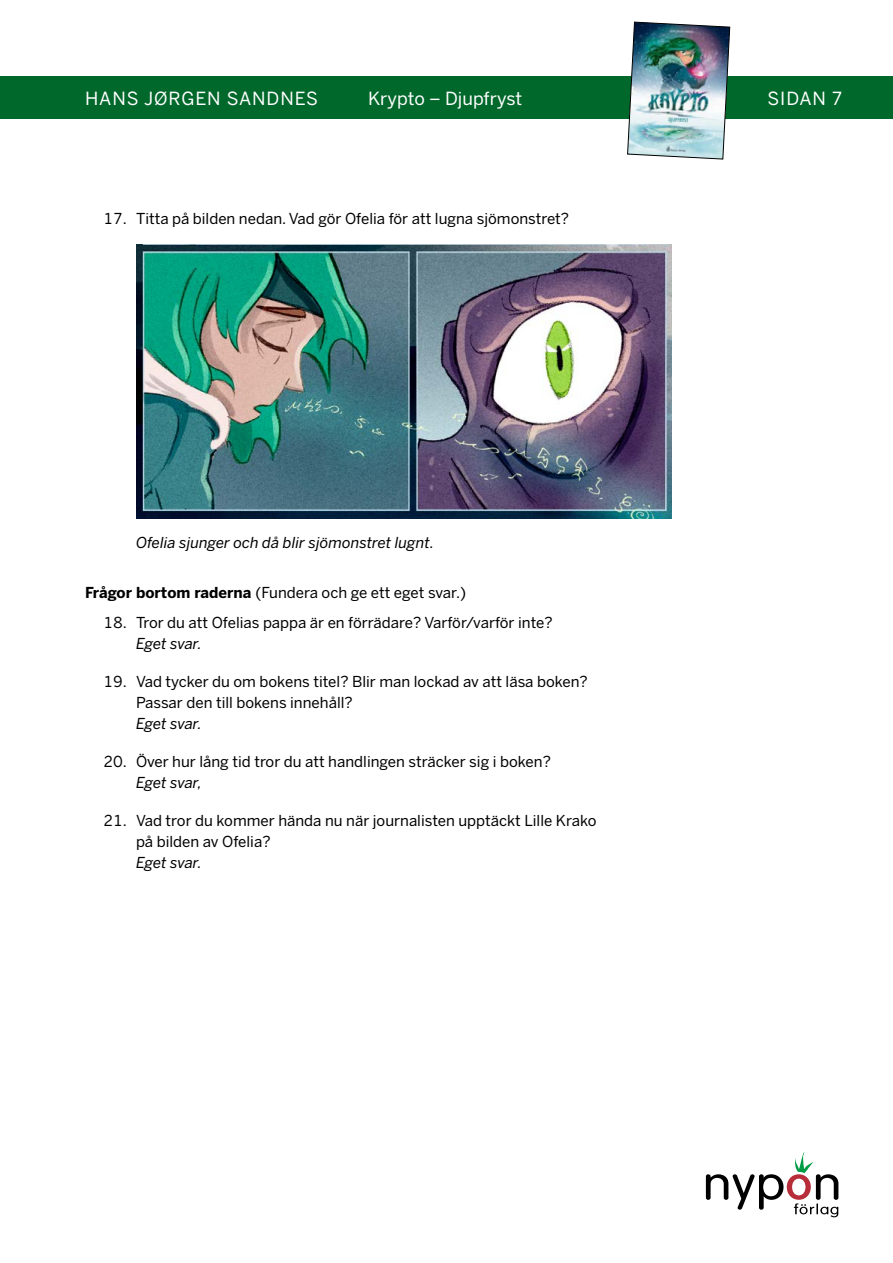
<style>
.page{position:relative;width:893px;height:1263px;background:#fff}
.page>*{position:absolute;margin:0;border:0;box-sizing:border-box;transform-origin:0 0}
.t1{font:18px "Benton Sans";letter-spacing:.05em;color:#fff}
.t2{font:18px "Benton Sans";color:#fff}
.t3{font:18px "Benton Sans";letter-spacing:.03em;color:#fff}
.t4{font:15px/21px "Benton Sans";color:#000}
.t5{font:italic 15px "Benton Sans";color:#000}
.s1{font-weight:700}
</style>
<div class="page">
<svg style="left:706px;top:1152px;width:132px;height:65px"></svg>
<div style="left:0;top:77px;width:893px;height:42px;background:#00682b"></div>
<img style="left:627px;top:21px;width:103px;height:139px">
<img style="left:136px;top:244px;width:536px;height:274px">
<p class="t1" style="left:85px;top:87px;width:235px">HANS JØRGEN SANDNES</p>
<p class="t2" style="left:368px;top:87px;width:156px">Krypto – Djupfryst</p>
<p class="t3" style="left:768px;top:87px;width:76px">SIDAN 7</p>
<p class="t4" style="left:103px;top:209px;width:467px">17. Titta på bilden nedan. Vad gör Ofelia för att lugna sjömonstret?</p>
<p class="t5" style="left:136px;top:533px;width:299px">Ofelia sjunger och då blir sjömonstret lugnt.</p>
<p class="t4" style="left:85px;top:582px;width:383px"><span class="s1">Frågor bortom raderna</span> (Fundera och ge ett eget svar.)</p>
<p class="t4" style="left:103px;top:612px;width:451px">18. Tror du att Ofelias pappa är en förrädare? Varför/varför inte?</p>
<p class="t5" style="left:136px;top:634px;width:67px">Eget svar.</p>
<p class="t4" style="left:136px;top:671px;width:453px;text-indent:-33px">19. Vad tycker du om bokens titel? Blir man lockad av att läsa boken?<br>Passar den till bokens innehåll?</p>
<p class="t5" style="left:136px;top:714px;width:67px">Eget svar.</p>
<p class="t4" style="left:103px;top:751px;width:449px">20. Över hur lång tid tror du att handlingen sträcker sig i boken?</p>
<p class="t5" style="left:136px;top:773px;width:67px">Eget svar,</p>
<p class="t4" style="left:136px;top:810px;width:462px;text-indent:-33px">21. Vad tror du kommer hända nu när journalisten upptäckt Lille Krako på bilden av Ofelia?</p>
<p class="t5" style="left:136px;top:853px;width:67px">Eget svar.</p>
</div>
